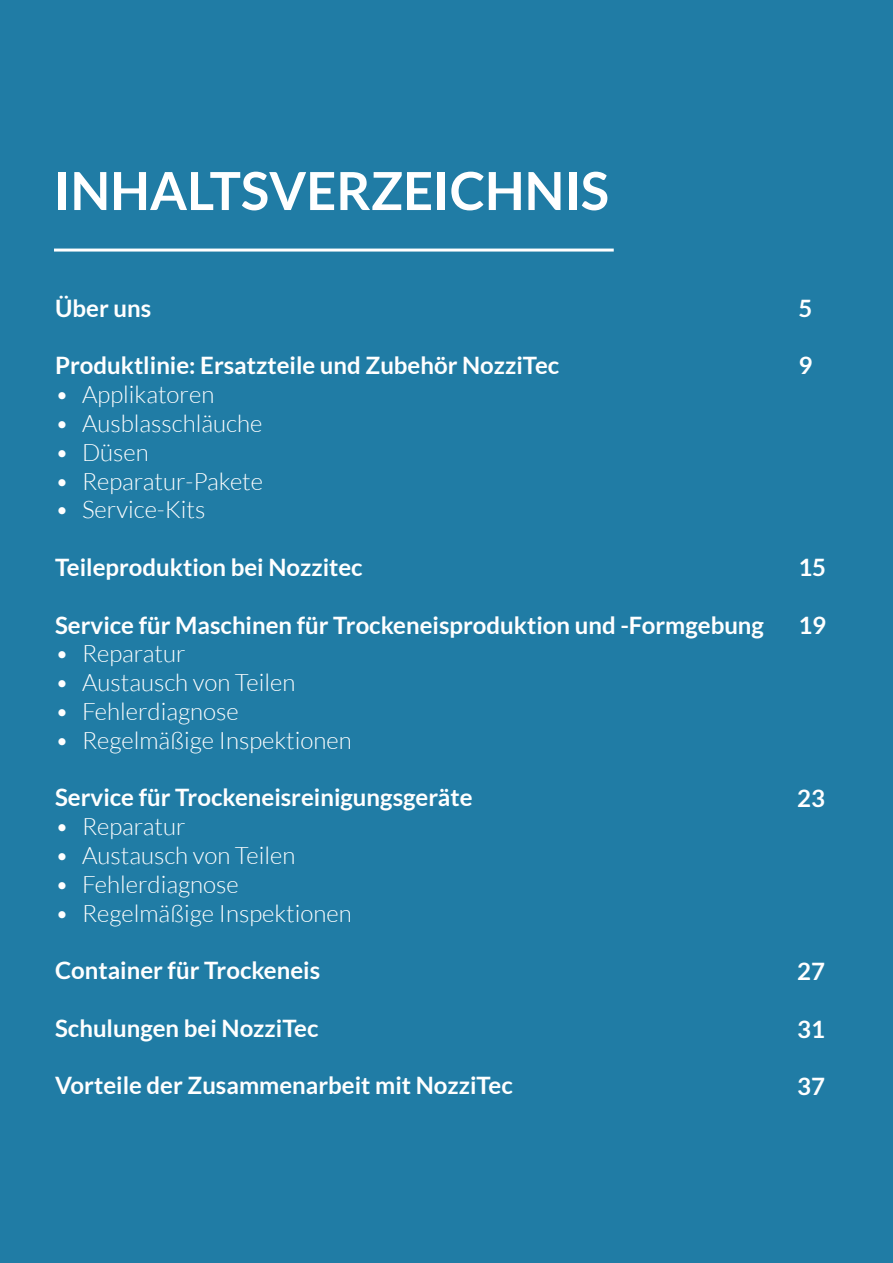
<style>
.page{position:relative;width:893px;height:1263px;background:#207ca5}
.page>*{position:absolute;margin:0;border:0;box-sizing:border-box;transform-origin:0 0}
.t1{font:700 52.5px "Lato";color:#fff}
.t2{font:700 24px "Lato";color:#fff}
.t3{font:300 24px "Lato";color:#fff}
</style>
<div class="page">
<hr style="left:54px;top:249px;width:560px;height:3px;background:#fff">
<p class="t1" style="left:54px;top:161px;width:556px">INHALTSVERZEICHNIS</p>
<p class="t2" style="left:55px;top:294px;width:98px">Über uns</p>
<p class="t2" style="left:55px;top:352px;width:506px">Produktlinie: Ersatzteile und Zubehör NozziTec</p>
<p class="t3" style="left:55px;top:382px;width:161px">• Applikatoren</p>
<p class="t3" style="left:55px;top:410px;width:209px">• Ausblasschläuche</p>
<p class="t3" style="left:55px;top:439px;width:95px">• Düsen</p>
<p class="t3" style="left:55px;top:468px;width:210px">• Reparatur-Pakete</p>
<p class="t3" style="left:55px;top:497px;width:152px">• Service-Kits</p>
<p class="t2" style="left:55px;top:553px;width:309px">Teileproduktion bei Nozzitec</p>
<p class="t2" style="left:55px;top:611px;width:710px">Service für Maschinen für Trockeneisproduktion und -Formgebung</p>
<p class="t3" style="left:55px;top:641px;width:132px">• Reparatur</p>
<p class="t3" style="left:55px;top:670px;width:242px">• Austausch von Teilen</p>
<p class="t3" style="left:55px;top:698px;width:185px">• Fehlerdiagnose</p>
<p class="t3" style="left:55px;top:727px;width:298px">• Regelmäßige Inspektionen</p>
<p class="t2" style="left:55px;top:784px;width:419px">Service für Trockeneisreinigungsgeräte</p>
<p class="t3" style="left:55px;top:814px;width:132px">• Reparatur</p>
<p class="t3" style="left:55px;top:842px;width:242px">• Austausch von Teilen</p>
<p class="t3" style="left:55px;top:871px;width:185px">• Fehlerdiagnose</p>
<p class="t3" style="left:55px;top:900px;width:298px">• Regelmäßige Inspektionen</p>
<p class="t2" style="left:55px;top:957px;width:267px">Container für Trockeneis</p>
<p class="t2" style="left:55px;top:1014px;width:265px">Schulungen bei NozziTec</p>
<p class="t2" style="left:55px;top:1072px;width:459px">Vorteile der Zusammenarbeit mit NozziTec</p>
<p class="t2" style="left:798px;top:294px;width:15px">5</p>
<p class="t2" style="left:798px;top:352px;width:15px">9</p>
<p class="t2" style="left:798px;top:553px;width:29px">15</p>
<p class="t2" style="left:798px;top:611px;width:29px">19</p>
<p class="t2" style="left:797px;top:785px;width:29px">23</p>
<p class="t2" style="left:797px;top:957px;width:29px">27</p>
<p class="t2" style="left:797px;top:1015px;width:29px">31</p>
<p class="t2" style="left:797px;top:1073px;width:29px">37</p>
</div>
